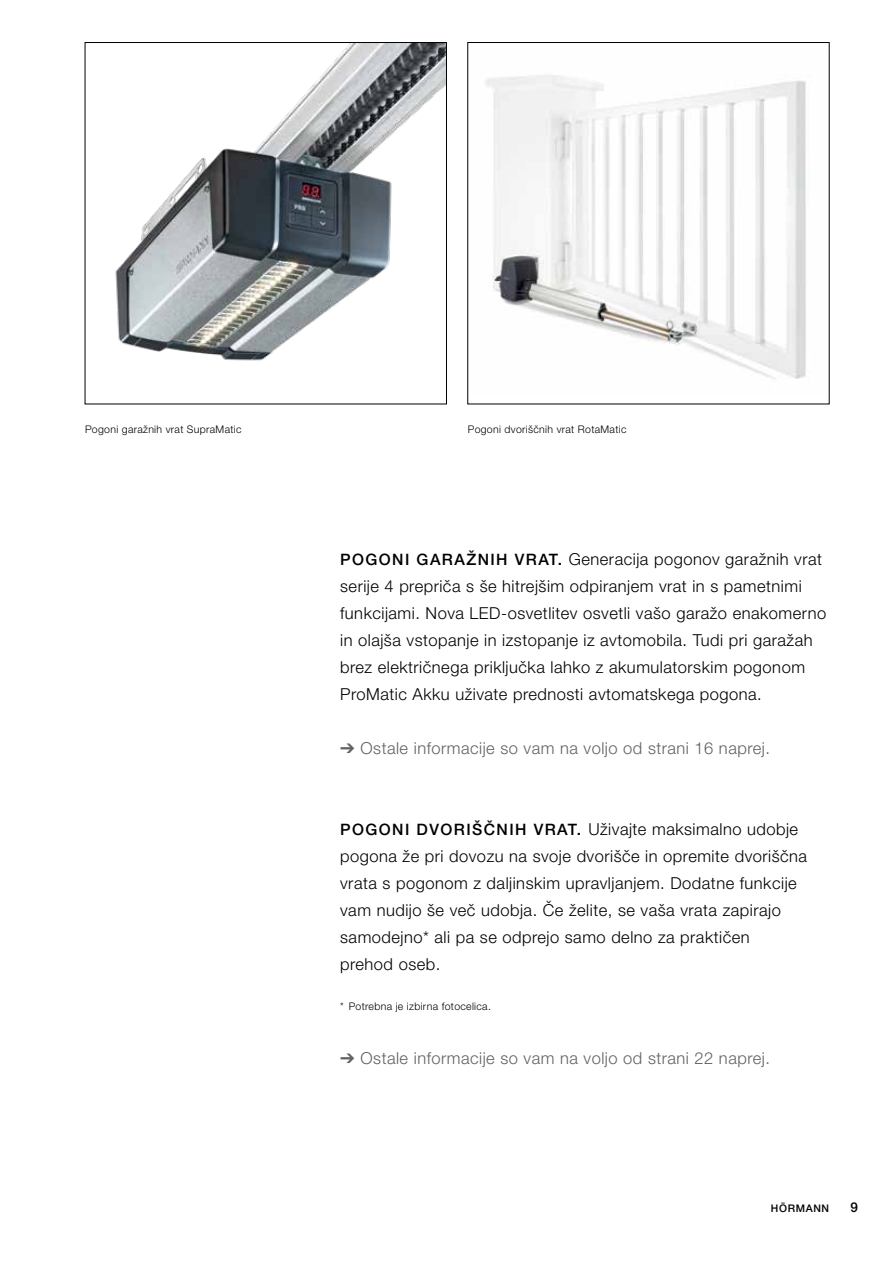
<style>
.page{position:relative;width:893px;height:1263px;background:#fff}
.page>*{position:absolute;margin:0;border:0;box-sizing:border-box;transform-origin:0 0}
.t1{font:300 16.5px/27px "Hoermann Helvetica Neue";letter-spacing:.03em;color:#000}
.t2{font:300 16.5px "Hoermann Helvetica Neue";letter-spacing:.03em;color:#626261}
.t3{font:500 13.5px "Hoermann Helvetica Neue";color:#000}
.t4{font:300 10.5px "Hoermann Helvetica Neue";letter-spacing:.03em;color:#000}
.t5{font:500 10.5px "Hoermann Helvetica Neue";letter-spacing:.06em;color:#000}
.s1{font-weight:500;font-size:15.75px}
</style>
<div class="page">
<img style="left:486px;top:75px;width:320px;height:304px">
<img style="left:115px;top:44px;width:330px;height:317px">
<div style="left:85px;top:42px;width:362px;height:362px;border:1px solid #000"></div>
<p class="t4" style="left:85px;top:422px;width:158px">Pogoni garažnih vrat SupraMatic</p>
<p class="t4" style="left:468px;top:422px;width:160px">Pogoni dvoriščnih vrat RotaMatic</p>
<p class="t1" style="left:340px;top:544px;width:488px"><span class="s1">POGONI GARAŽNIH VRAT.</span> Generacija pogonov garažnih vrat serije 4 prepriča s še hitrejšim odpiranjem vrat in s pametnimi funkcijami. Nova LED-osvetlitev osvetli vašo garažo enakomerno in olajša vstopanje in izstopanje iz avtomobila. Tudi pri garažah brez električnega priključka lahko z akumulatorskim pogonom ProMatic Akku uživate prednosti avtomatskega pogona.</p>
<p class="t2" style="left:340px;top:736px;width:431px">➔ Ostale informacije so vam na voljo od strani 16 naprej.</p>
<p class="t1" style="left:340px;top:814px;width:468px"><span class="s1">POGONI DVORIŠČNIH VRAT.</span> Uživajte maksimalno udobje pogona že pri dovozu na svoje dvorišče in opremite dvoriščna vrata s pogonom z daljinskim upravljanjem. Dodatne funkcije vam nudijo še več udobja. Če želite, se vaša vrata zapirajo samodejno* ali pa se odprejo samo delno za praktičen<br>prehod oseb.</p>
<p class="t4" style="left:340px;top:999px;width:152px">* Potrebna je izbirna fotocelica.</p>
<p class="t2" style="left:340px;top:1047px;width:431px">➔ Ostale informacije so vam na voljo od strani 22 naprej.</p>
<p class="t5" style="left:771px;top:1201px;width:60px">HÖRMANN</p>
<p class="t3" style="left:850px;top:1198px;width:9px">9</p>
</div>
